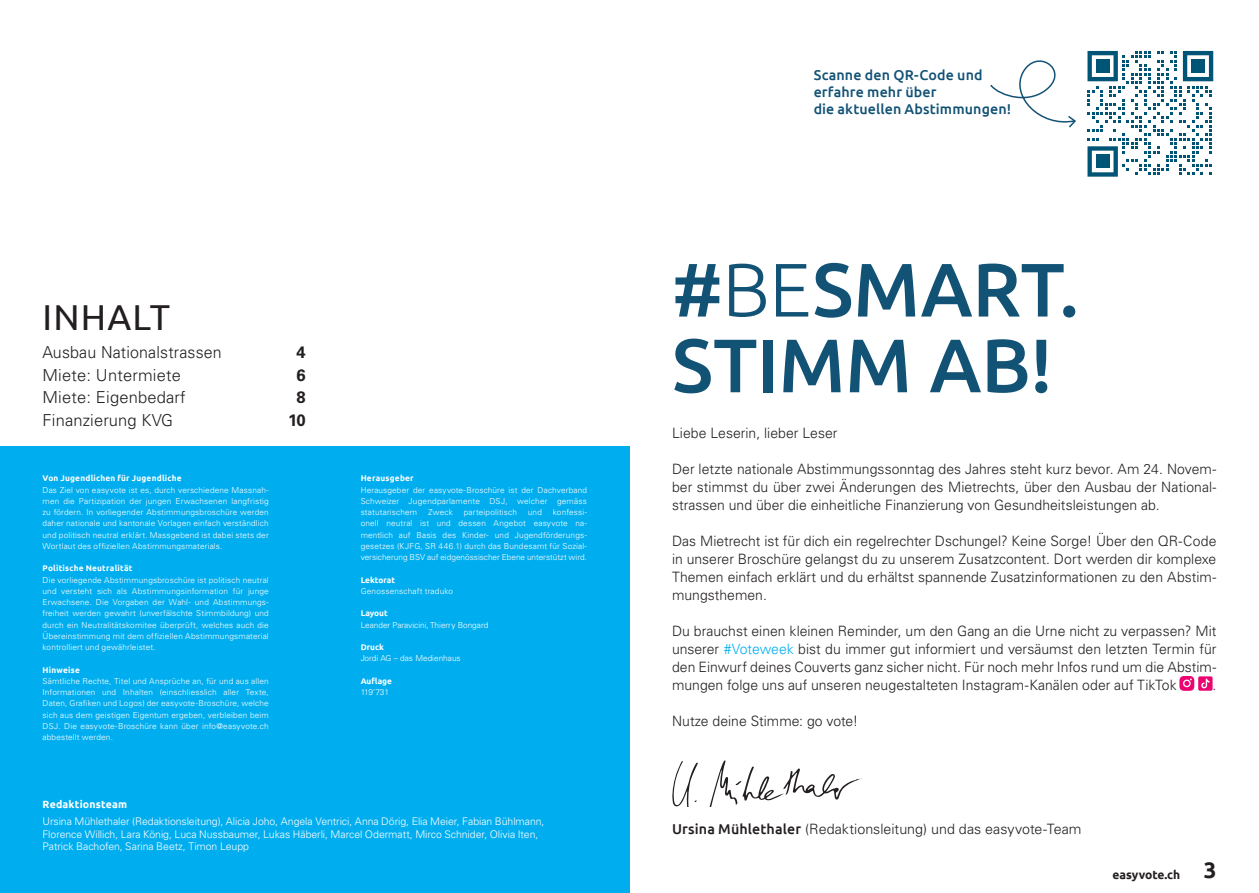
<style>
.page{position:relative;width:1259px;height:893px;background:#fff}
.page>*{position:absolute;margin:0;border:0;box-sizing:border-box;transform-origin:0 0}
.t1{font:500 75.75px/75.8px "Ubuntu";color:#125275}
.t2{font:36px "Ubuntu";letter-spacing:.03em;color:#231f20}
.t3{font:300 16.5px "Univers LT Std";letter-spacing:.01em;color:#231f20}
.t4{font:700 16.5px "Univers LT Std";color:#231f20}
.Fliesstext{font:300 14.25px/18px "Univers LT Std";color:#231f20;text-align:justify}
.Links{font:500 14.25px/17.1px "Ubuntu";letter-spacing:.01em;color:#125275}
.t5{font:700 12px "Ubuntu";color:#231f20}
.t6{font:300 10.5px "Univers LT Std";letter-spacing:-.005em;color:#fff}
.t7{font:700 10.5px "Ubuntu";letter-spacing:.02em;color:#fff}
.t8{font:300 8.25px/11.2px "Univers LT Std";letter-spacing:.015em;color:#fff;text-align:justify}
.t9{font:700 8.25px "Ubuntu";letter-spacing:.025em;color:#fff}
.t10{font:700 8.25px "Ubuntu";color:#fff}
.s1{font-weight:300}
.s2{color:#00aeef}
.s3{font-family:"Ubuntu";font-weight:500}
.s4{font-size:22.5px}
</style>
<div class="page">
<svg style="left:1179px;top:676px;width:33px;height:15px"></svg>
<div style="left:0;top:446px;width:629px;height:447px;background:#00aeef"></div>
<svg style="left:1087px;top:51px;width:126px;height:126px"></svg>
<div style="left:1096px;top:60px;width:13px;height:13px;background:#005476"></div>
<div style="left:1191px;top:60px;width:13px;height:13px;background:#005476"></div>
<div style="left:1096px;top:155px;width:13px;height:13px;background:#005476"></div>
<svg style="left:990px;top:60px;width:86px;height:68px"></svg>
<svg style="left:672px;top:761px;width:26px;height:45px"></svg>
<svg style="left:710px;top:760px;width:152px;height:46px"></svg>
<p class="t2" style="left:43px;top:296px;width:129px">INHALT</p>
<p class="t3" style="left:43px;top:343px;width:181px">Ausbau Nationalstrassen</p>
<p class="t4" style="left:296px;top:343px;width:11px">4</p>
<p class="t3" style="left:43px;top:365px;width:140px">Miete: Untermiete</p>
<p class="t4" style="left:296px;top:365px;width:11px">6</p>
<p class="t3" style="left:43px;top:388px;width:145px">Miete: Eigenbedarf</p>
<p class="t4" style="left:296px;top:388px;width:11px">8</p>
<p class="t3" style="left:43px;top:410px;width:132px">Finanzierung KVG</p>
<p class="t4" style="left:288px;top:410px;width:19px">10</p>
<p class="t9" style="left:43px;top:473px;width:141px">Von Jugendlichen für Jugendliche</p>
<p class="t8" style="left:43px;top:484px;width:228px">Das Ziel von easyvote ist es, durch verschiedene Massnah&shy;men die Partizipation der jungen Erwachsenen langfristig zu fördern. In vorliegender Abstimmungsbroschüre werden daher nationale und kantonale Vorlagen einfach verständlich und politisch neutral erklärt. Massgebend ist dabei stets der Wortlaut des offiziellen Abstimmungsmaterials.</p>
<p class="t9" style="left:43px;top:563px;width:91px">Politische Neutralität</p>
<p class="t8" style="left:43px;top:574px;width:228px">Die vorliegende Abstimmungsbroschüre ist politisch neutral und versteht sich als Abstimmungsinformation für junge Erwachsene. Die Vorgaben der Wahl- und Abstimmungs&shy;freiheit werden gewahrt (unverfälschte Stimmbildung) und durch ein Neutralitätskomitee überprüft, welches auch die Übereinstimmung mit dem offiziellen Abstimmungsmaterial kontrolliert und gewährleistet.</p>
<p class="t9" style="left:43px;top:665px;width:39px">Hinweise</p>
<p class="t8" style="left:43px;top:675px;width:228px">Sämtliche Rechte, Titel und Ansprüche an, für und aus allen Informationen und Inhalten (einschliesslich aller Texte, Daten, Grafiken und Logos) der easyvote-Broschüre, welche sich aus dem geistigen Eigentum ergeben, verbleiben beim DSJ. Die easyvote-Broschüre kann über info@easyvote.ch abbestellt werden.</p>
<p class="t9" style="left:361px;top:473px;width:55px">Herausgeber</p>
<p class="t8" style="left:361px;top:484px;width:228px">Herausgeber der easyvote-Broschüre ist der Dachverband Schweizer Jugendparlamente DSJ, welcher gemäss statutarischem</p>
<p class="t8" style="left:361px;top:506px;width:228px;text-indent:192px">konfessi&shy;onell neutral ist und dessen Angebot easyvote na&shy;mentlich auf Basis des Kinder- und Jugendförderungs&shy;gesetzes (KJFG, SR 446.1) durch das Bundesamt für Sozial&shy;versicherung BSV auf eidgenössischer Ebene unterstützt wird.</p>
<p class="t10" style="left:361px;top:575px;width:36px">Lektorat</p>
<p class="t8" style="left:361px;top:585px;width:94px">Genossenschaft traduko</p>
<p class="t9" style="left:361px;top:608px;width:29px">Layout</p>
<p class="t8" style="left:361px;top:619px;width:129px">Leander Paravicini, Thierry Bongard</p>
<p class="t9" style="left:361px;top:642px;width:25px">Druck</p>
<p class="t8" style="left:361px;top:653px;width:102px">Jordi AG – das Medienhaus</p>
<p class="t9" style="left:361px;top:676px;width:33px">Auflage</p>
<p class="t8" style="left:361px;top:686px;width:30px">119’731</p>
<p class="t8" style="left:428px;top:506px;width:26px">Zweck</p>
<p class="t8" style="left:464px;top:506px;width:55px">parteipolitisch</p>
<p class="t8" style="left:528px;top:506px;width:16px">und</p>
<p class="t7" style="left:43px;top:798px;width:86px">Redaktionsteam</p>
<p class="t6" style="left:43px;top:815px;width:503px">Ursina Mühlethaler (Redaktionsleitung), Alicia Joho, Angela Ventrici, Anna Dörig, Elia Meier, Fabian Bühlmann,</p>
<p class="t6" style="left:43px;top:828px;width:497px">Florence Willich, Lara König, Luca Nussbaumer, Lukas Häberli, Marcel Odermatt, Mirco Schnider, Olivia Iten,</p>
<p class="t6" style="left:43px;top:840px;width:208px">Patrick Bachofen, Sarina Beetz, Timon Leupp</p>
<p class="Links" style="left:813px;top:65px;width:170px">Scanne den QR-Code und erfahre mehr über</p>
<p class="Links" style="left:813px;top:100px;width:199px">die aktuellen Abstimmungen!</p>
<p class="t1" style="left:672px;top:249px;width:409px">#<span class="s1">BE</span>SMART.<br>STIMM AB!</p>
<p class="Fliesstext" style="left:672px;top:424px;width:167px">Liebe Leserin, lieber Leser</p>
<p class="Fliesstext" style="left:672px;top:460px;width:546px">Der letzte nationale Abstimmungssonntag des Jahres steht kurz bevor. Am 24. Novem&shy;ber stimmst du über zwei Änderungen des Mietrechts, über den Ausbau der National&shy;strassen und über die einheitliche Finanzierung von Gesundheitsleistungen ab.</p>
<p class="Fliesstext" style="left:672px;top:532px;width:546px">Das Mietrecht ist für dich ein regelrechter Dschungel? Keine Sorge! Über den QR-Code in unserer Broschüre gelangst du zu unserem Zusatzcontent. Dort werden dir komplexe Themen einfach erklärt und du erhältst spannende Zusatzinformationen zu den Abstim&shy;mungsthemen.</p>
<p class="Fliesstext" style="left:672px;top:622px;width:546px">Du brauchst einen kleinen Reminder, um den Gang an die Urne nicht zu verpassen? Mit unserer <span class="s2">#Voteweek</span> bist du immer gut informiert und versäumst den letzten Termin für den Einwurf deines Couverts ganz sicher nicht. Für noch mehr Infos rund um die Abstim&shy;mungen folge uns auf unseren neugestalteten Instagram-Kanälen oder auf TikTok</p>
<p class="Fliesstext" style="left:1212px;top:676px;width:5px">.</p>
<p class="Fliesstext" style="left:672px;top:712px;width:188px">Nutze deine Stimme: go vote!</p>
<p class="Fliesstext" style="left:672px;top:820px;width:411px"><span class="s3">Ursina Mühlethaler</span> (Redaktionsleitung) und das easyvote-Team</p>
<h3 class="t5" style="left:1112px;top:868px;width:105px">easyvote.ch <span class="s4">3</span></h3>
</div>
